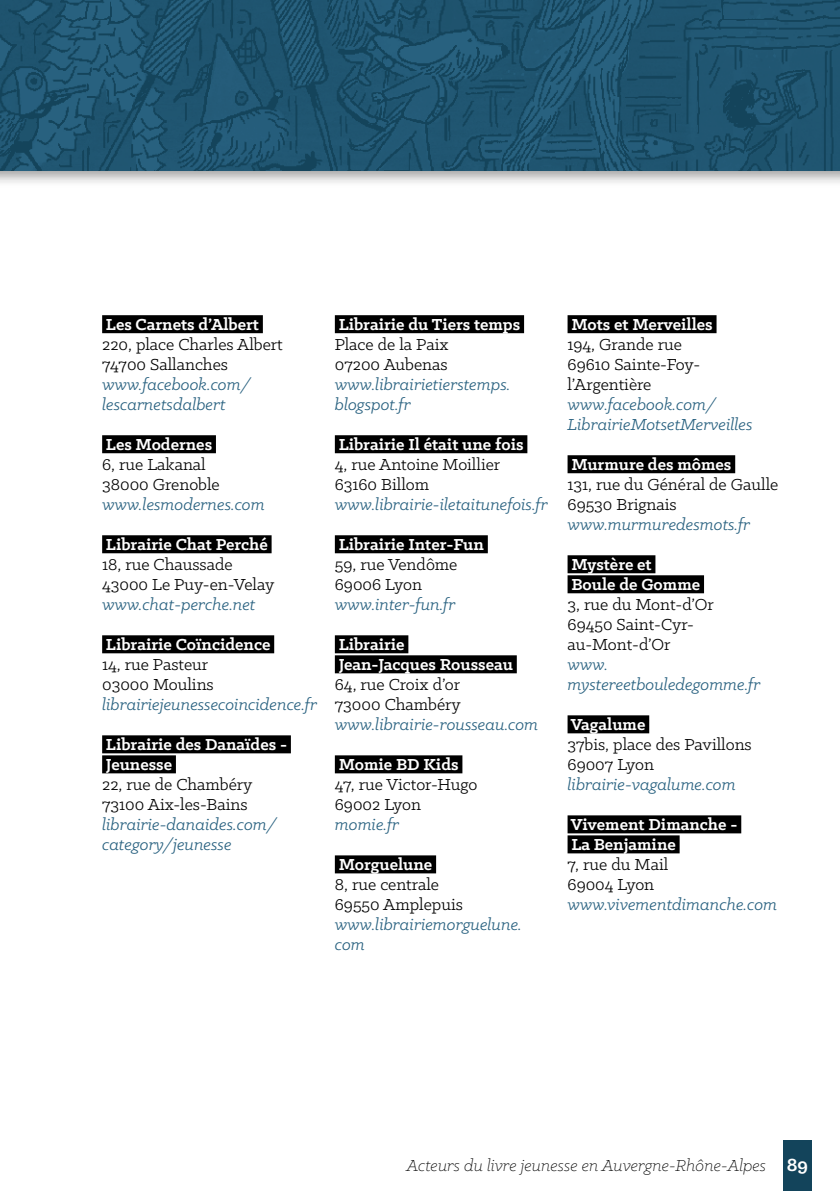
<style>
.page{position:relative;width:840px;height:1191px;background:#fff}
.page>*{position:absolute;margin:0;border:0;box-sizing:border-box;transform-origin:0 0}
.t1{font:18px/20px "Klinic Slab";color:#000}
.t2{font:italic 18px/20px "Klinic Slab";color:#27607f}
.t3{font:700 18px/20px "Klinic Slab";color:#fff}
.t4{font:italic 300 18px "Klinic Slab";color:#000}
.s1{font-weight:700;font-style:normal;font-size:20px;color:#fff}
</style>
<div class="page">
<div style="left:0;top:0;width:839px;height:188px;background:#000;opacity:.4"></div>
<img style="left:0;top:0;width:839px;height:170px">
<div style="left:782px;top:1140px;width:29px;height:51px;background:#13445b"></div>
<div style="left:567px;top:315px;width:149px;height:18px;background:#000"></div>
<div style="left:567px;top:455px;width:167px;height:18px;background:#000"></div>
<div style="left:567px;top:555px;width:88px;height:18px;background:#000"></div>
<div style="left:567px;top:575px;width:136px;height:18px;background:#000"></div>
<div style="left:567px;top:715px;width:82px;height:18px;background:#000"></div>
<div style="left:567px;top:815px;width:173px;height:18px;background:#000"></div>
<div style="left:567px;top:835px;width:112px;height:18px;background:#000"></div>
<div style="left:102px;top:315px;width:161px;height:18px;background:#000"></div>
<div style="left:102px;top:435px;width:114px;height:18px;background:#000"></div>
<div style="left:102px;top:535px;width:169px;height:18px;background:#000"></div>
<div style="left:102px;top:635px;width:172px;height:18px;background:#000"></div>
<div style="left:102px;top:735px;width:189px;height:18px;background:#000"></div>
<div style="left:102px;top:755px;width:74px;height:18px;background:#000"></div>
<div style="left:334px;top:315px;width:190px;height:18px;background:#000"></div>
<div style="left:334px;top:435px;width:193px;height:18px;background:#000"></div>
<div style="left:334px;top:535px;width:153px;height:18px;background:#000"></div>
<div style="left:334px;top:635px;width:74px;height:18px;background:#000"></div>
<div style="left:334px;top:655px;width:182px;height:18px;background:#000"></div>
<div style="left:334px;top:755px;width:128px;height:18px;background:#000"></div>
<div style="left:334px;top:855px;width:102px;height:18px;background:#000"></div>
<p class="t3" style="left:106px;top:314px;width:154px">Les Carnets d’Albert</p>
<p class="t1" style="left:102px;top:334px;width:182px">220, place Charles Albert<br>74700 Sallanches</p>
<p class="t2" style="left:102px;top:374px;width:150px">www.facebook.com/ lescarnetsdalbert</p>
<p class="t3" style="left:106px;top:434px;width:108px">Les Modernes</p>
<p class="t1" style="left:102px;top:454px;width:119px">6, rue Lakanal<br>38000 Grenoble</p>
<p class="t2" style="left:102px;top:494px;width:164px">www.lesmodernes.com</p>
<p class="t3" style="left:106px;top:534px;width:163px">Librairie Chat Perché</p>
<p class="t1" style="left:102px;top:554px;width:173px">18, rue Chaussade<br>43000 Le Puy-en-Velay</p>
<p class="t2" style="left:102px;top:594px;width:155px">www.chat-perche.net</p>
<p class="t3" style="left:106px;top:634px;width:166px">Librairie Coïncidence</p>
<p class="t1" style="left:102px;top:654px;width:113px">14, rue Pasteur<br>03000 Moulins</p>
<p class="t2" style="left:102px;top:694px;width:216px">librairiejeunessecoincidence.fr</p>
<p class="t3" style="left:106px;top:734px;width:182px">Librairie des Danaïdes -<br>Jeunesse</p>
<p class="t1" style="left:102px;top:774px;width:152px">22, rue de Chambéry<br>73100 Aix-les-Bains</p>
<p class="t2" style="left:102px;top:814px;width:176px">librairie-danaides.com/ category/jeunesse</p>
<p class="t3" style="left:338px;top:314px;width:183px">Librairie du Tiers temps</p>
<p class="t1" style="left:334px;top:334px;width:115px">Place de la Paix<br>07200 Aubenas</p>
<p class="t2" style="left:334px;top:374px;width:177px">www.librairietierstemps. blogspot.fr</p>
<p class="t3" style="left:338px;top:434px;width:186px">Librairie Il était une fois</p>
<p class="t1" style="left:334px;top:454px;width:167px">4, rue Antoine Moillier<br>63160 Billom</p>
<p class="t2" style="left:334px;top:494px;width:214px">www.librairie-iletaitunefois.fr</p>
<p class="t3" style="left:338px;top:534px;width:147px">Librairie Inter-Fun</p>
<p class="t1" style="left:334px;top:554px;width:124px">59, rue Vendôme<br>69006 Lyon</p>
<p class="t2" style="left:334px;top:594px;width:122px">www.inter-fun.fr</p>
<p class="t3" style="left:338px;top:634px;width:176px">Librairie<br>Jean-Jacques Rousseau</p>
<p class="t1" style="left:334px;top:674px;width:127px">64, rue Croix d’or<br>73000 Chambéry</p>
<p class="t2" style="left:334px;top:714px;width:205px">www.librairie-rousseau.com</p>
<p class="t3" style="left:338px;top:754px;width:121px">Momie BD Kids</p>
<p class="t1" style="left:334px;top:774px;width:144px">47, rue Victor-Hugo<br>69002 Lyon</p>
<p class="t2" style="left:334px;top:814px;width:66px">momie.fr</p>
<p class="t3" style="left:338px;top:854px;width:95px">Morguelune</p>
<p class="t1" style="left:334px;top:874px;width:129px">8, rue centrale<br>69550 Amplepuis</p>
<p class="t2" style="left:334px;top:914px;width:188px">www.librairiemorguelune. com</p>
<p class="t3" style="left:571px;top:314px;width:143px">Mots et Merveilles</p>
<p class="t1" style="left:567px;top:334px;width:134px">194, Grande rue<br>69610 Sainte-Foy&shy;l’Argentière</p>
<p class="t2" style="left:567px;top:394px;width:186px">www.facebook.com/<br>LibrairieMotsetMerveilles</p>
<p class="t3" style="left:571px;top:454px;width:161px">Murmure des mômes</p>
<p class="t1" style="left:567px;top:474px;width:212px">131, rue du Général de Gaulle<br>69530 Brignais</p>
<p class="t2" style="left:567px;top:514px;width:184px">www.murmuredesmots.fr</p>
<p class="t3" style="left:571px;top:554px;width:130px">Mystère et<br>Boule de Gomme</p>
<p class="t1" style="left:567px;top:594px;width:148px">3, rue du Mont-d’Or<br>69450 Saint-Cyr&shy;au-Mont-d’Or</p>
<p class="t2" style="left:567px;top:654px;width:194px">www. mystereetbouledegomme.fr</p>
<p class="t3" style="left:570px;top:714px;width:76px">Vagalume</p>
<p class="t1" style="left:567px;top:734px;width:185px">37bis, place des Pavillons<br>69007 Lyon</p>
<p class="t2" style="left:567px;top:774px;width:170px">librairie-vagalume.com</p>
<p class="t3" style="left:570px;top:814px;width:168px">Vivement Dimanche -<br>La Benjamine</p>
<p class="t1" style="left:567px;top:854px;width:102px">7, rue du Mail<br>69004 Lyon</p>
<p class="t2" style="left:567px;top:894px;width:211px">www.vivementdimanche.com</p>
<p class="t4" style="left:406px;top:1153px;width:403px">Acteurs du livre jeunesse en Auvergne-Rhône-Alpes <span class="s1">89</span></p>
</div>
